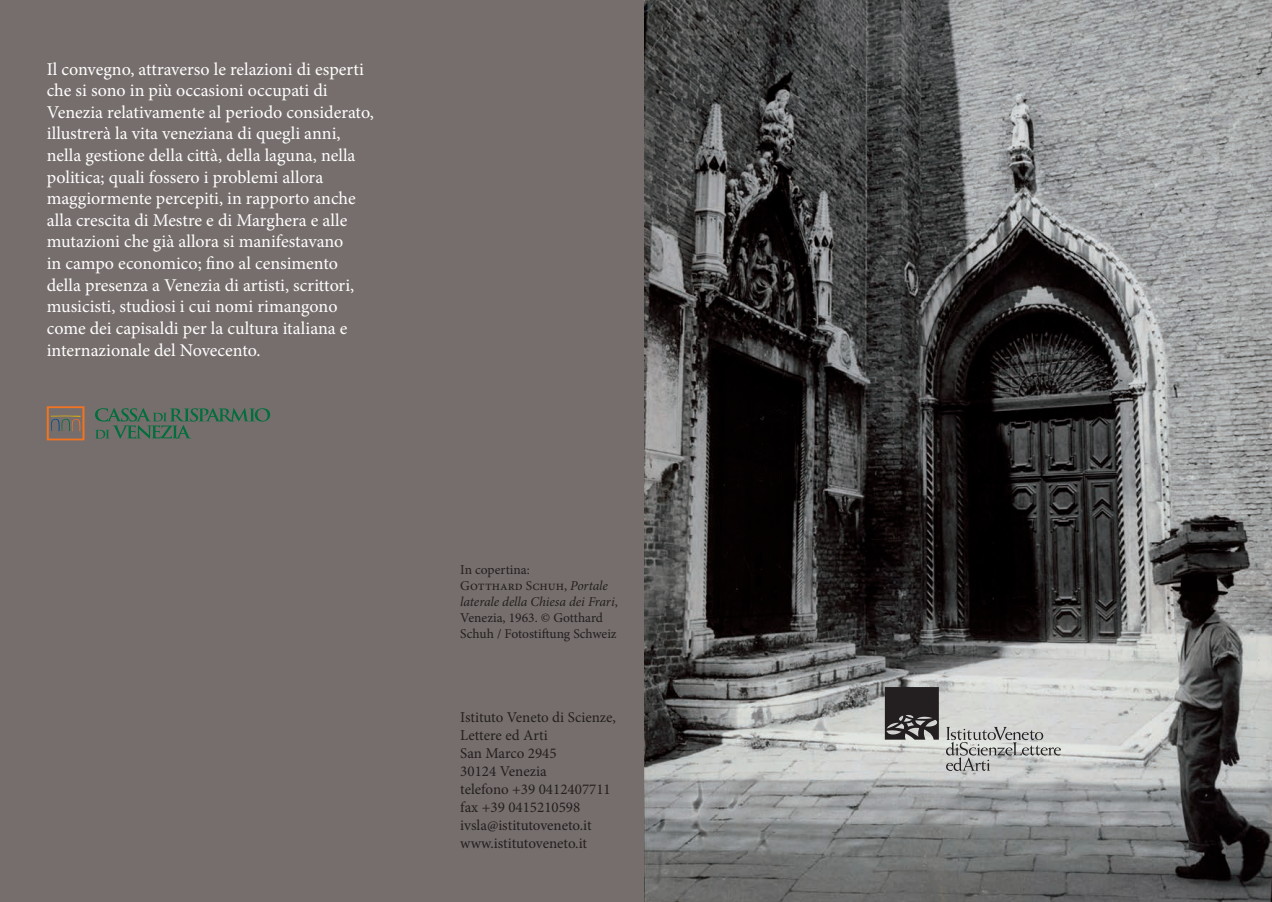
<style>
.page{position:relative;width:1272px;height:902px;background:#fff}
.page>*{position:absolute;margin:0;border:0;box-sizing:border-box;transform-origin:0 0}
.t1{font:18px/21.6px "Minion Pro";letter-spacing:-.01em;color:#fff}
.t2{font:15px/18px "Minion Pro";color:#231f20}
.t3{font:13.5px/16.2px "Minion Pro";color:#231f20}
.s1{font-style:italic}
</style>
<div class="page">
<div style="left:424px;top:0;width:271px;height:901px;background:#766e6c"></div>
<img style="left:644px;top:0;width:627px;height:901px">
<svg style="left:884px;top:687px;width:54px;height:52px;background:#3d3a3b"></svg>
<svg style="left:946px;top:726px;width:114px;height:44px;background:#b6b7b6"></svg>
<div style="left:0;top:0;width:424px;height:901px;background:#766e6c"></div>
<svg style="left:47px;top:406px;width:37px;height:34px"></svg>
<svg style="left:95px;top:408px;width:175px;height:30px"></svg>
<p class="t1" style="left:47px;top:58px;width:328px">Il convegno, attraverso le relazioni di esperti che si sono in più occasioni occupati di Venezia relativamente al periodo considerato, illustrerà la vita veneziana di quegli anni, nella gestione della città, della laguna, nella politica; quali fossero i problemi allora maggiormente percepiti, in rapporto anche alla crescita di Mestre e di Marghera e alle mutazioni che già allora si manifestavano<br>in campo economico; fino al censimento della presenza a Venezia di artisti, scrittori, musicisti, studiosi i cui nomi rimangono come dei capisaldi per la cultura italiana e internazionale del Novecento.</p>
<p class="t3" style="left:460px;top:561px;width:159px">In copertina:<br>Gotthard Schuh, <span class="s1">Portale laterale della Chiesa dei Frari</span>,<br>Venezia, 1963. © Gotthard<br>Schuh / Fotostiftung Schweiz</p>
<p class="t2" style="left:460px;top:708px;width:157px">Istituto Veneto di Scienze,<br>Lettere ed Arti<br>San Marco 2945<br>30124 Venezia<br>telefono +39 0412407711 fax +39 0415210598 ivsla@istitutoveneto.it www.istitutoveneto.it</p>
</div>
